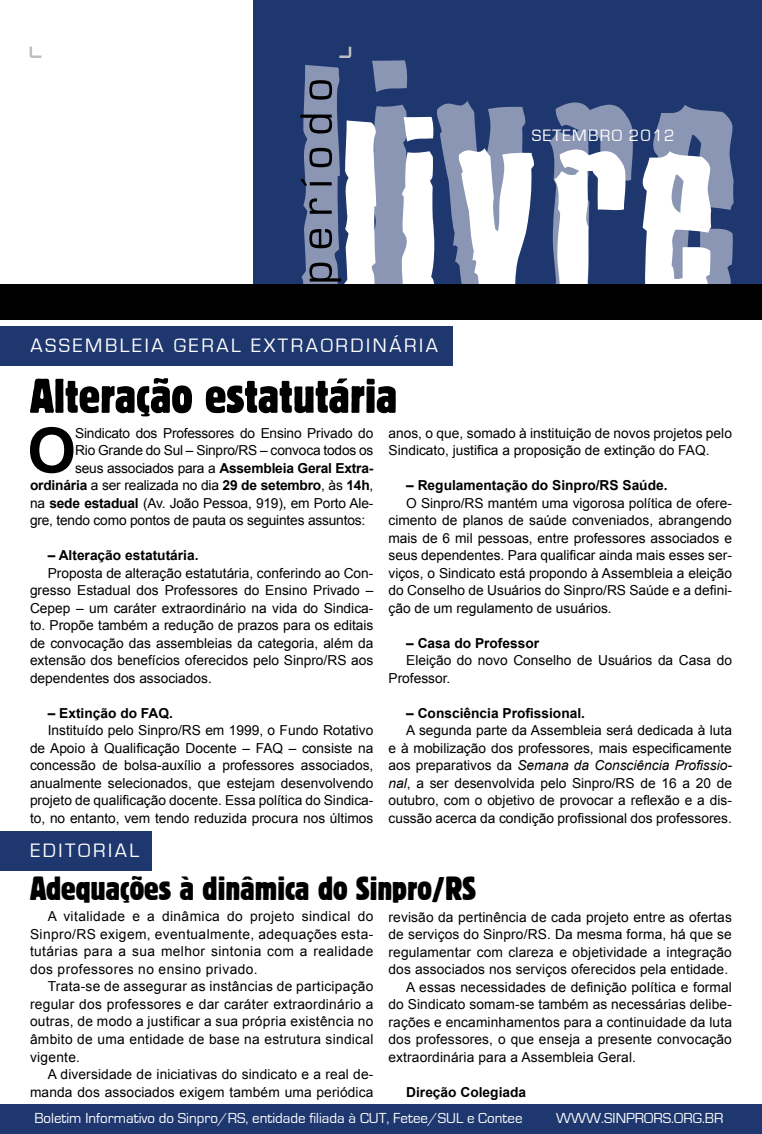
<style>
.page{position:relative;width:762px;height:1134px;background:#fff}
.page>*{position:absolute;margin:0;border:0;box-sizing:border-box;transform-origin:0 0}
.t1{font:700 62.62px "Arial";color:#000}
.t2{font:condensed 51.25px "Block T";color:#000}
.t3{font:condensed 35px "Block T";color:#000}
.t4{font:20px "Eurostile";letter-spacing:.13em;color:#fff}
.t5{font:17px "Eurostile";letter-spacing:.075em;color:#fff}
.t6{font:15px "Eurostile";color:#fff}
.t7{font:13.75px/17.5px "Arial";letter-spacing:.01em;color:#000;text-align:justify}
.t8{font:700 13.75px "Arial";color:#000}
.t9{font:13.75px "Arial";letter-spacing:-.015em;color:#000}
.s1{font-weight:400}
.s2{font-weight:700}
.s3{font-style:italic}
</style>
<div class="page">
<div style="left:0;top:1105px;width:762px;height:29px;background:#1f376f"></div>
<div style="left:253px;top:0;width:509px;height:284px;background:#1f376f"></div>
<div style="left:0;top:284px;width:762px;height:36px;background:#000"></div>
<svg style="left:303px;top:60px;width:430px;height:224px"></svg>
<svg style="left:343px;top:117px;width:368px;height:167px"></svg>
<svg style="left:300px;top:80px;width:41px;height:202px"></svg>
<div style="left:0;top:326px;width:453px;height:39px;background:#1f376f"></div>
<div style="left:0;top:831px;width:151px;height:39px;background:#1f376f"></div>
<svg style="left:30px;top:47px;width:11px;height:11px"></svg>
<svg style="left:339px;top:47px;width:12px;height:11px"></svg>
<h3 class="t4" style="left:30px;top:335px;width:409px">ASSEMBLEIA GERAL EXTRAORDINÁRIA</h3>
<h2 class="t2" style="left:30px;top:369px;width:369px">Alteração estatutária</h2>
<p class="t5" style="left:532px;top:126px;width:144px">SETEMBRO 2012</p>
<h1 class="t1" style="left:27px;top:409px;width:50px">O</h1>
<p class="t9" style="left:75px;top:424px;width:300px">Sindicato dos Professores do Ensino Privado do</p>
<p class="t9" style="left:75px;top:441px;width:300px">Rio Grande do Sul – Sinpro/RS – convoca todos os</p>
<p class="t8" style="left:75px;top:458px;width:300px"><span class="s1">seus associados para a</span> Assembleia Geral Extra-</p>
<p class="t8" style="left:30px;top:476px;width:345px">ordinária <span class="s1">a ser realizada no dia</span> 29 de setembro<span class="s1">, às</span> 14h<span class="s1">,</span></p>
<p class="t9" style="left:30px;top:494px;width:345px">na <span class="s2">sede estadual</span> (Av. João Pessoa, 919), em Porto Ale-</p>
<p class="t9" style="left:30px;top:511px;width:337px">gre, tendo como pontos de pauta os seguintes assuntos:</p>
<p class="t8" style="left:48px;top:546px;width:152px">– Alteração estatutária.</p>
<p class="t7" style="left:30px;top:564px;width:345px;text-indent:18px">Proposta de alteração estatutária, conferindo ao Con&shy;gresso Estadual dos Professores do Ensino Privado – Cepep – um caráter extraordinário na vida do Sindica&shy;to. Propõe também a redução de prazos para os editais de convocação das assembleias da categoria, além da extensão dos benefícios oferecidos pelo Sinpro/RS aos dependentes dos associados.</p>
<p class="t8" style="left:48px;top:704px;width:127px">– Extinção do FAQ.</p>
<p class="t7" style="left:30px;top:722px;width:345px;text-indent:18px">Instituído pelo Sinpro/RS em 1999, o Fundo Rotativo de Apoio à Qualificação Docente – FAQ – consiste na concessão de bolsa-auxílio a professores associados, anualmente selecionados, que estejam desenvolvendo projeto de qualificação docente. Essa política do Sindica&shy;to, no entanto, vem tendo reduzida procura nos últimos</p>
<p class="t7" style="left:388px;top:424px;width:345px">anos, o que, somado à instituição de novos projetos pelo<br>Sindicato, justifica a proposição de extinção do FAQ.</p>
<p class="t8" style="left:406px;top:476px;width:263px">– Regulamentação do Sinpro/RS Saúde.</p>
<p class="t7" style="left:388px;top:494px;width:345px;text-indent:18px">O Sinpro/RS mantém uma vigorosa política de ofere&shy;cimento de planos de saúde conveniados, abrangendo mais de 6 mil pessoas, entre professores associados e seus dependentes. Para qualificar ainda mais esses ser&shy;viços, o Sindicato está propondo à Assembleia a eleição do Conselho de Usuários do Sinpro/RS Saúde e a defini&shy;ção de um regulamento de usuários.</p>
<p class="t8" style="left:406px;top:634px;width:134px">– Casa do Professor</p>
<p class="t7" style="left:388px;top:652px;width:345px;text-indent:18px">Eleição do novo Conselho de Usuários da Casa do<br>Professor.</p>
<p class="t8" style="left:406px;top:704px;width:180px">– Consciência Profissional.</p>
<p class="t7" style="left:388px;top:722px;width:345px;text-indent:18px">A segunda parte da Assembleia será dedicada à luta e à mobilização dos professores, mais especificamente aos preparativos da <span class="s3">Semana da Consciência Profissio&shy;nal</span>, a ser desenvolvida pelo Sinpro/RS de 16 a 20 de outubro, com o objetivo de provocar a reflexão e a dis&shy;cussão acerca da condição profissional dos professores.</p>
<h3 class="t4" style="left:30px;top:840px;width:110px">EDITORIAL</h3>
<h3 class="t3" style="left:30px;top:870px;width:447px">Adequações à dinâmica do Sinpro/RS</h3>
<p class="t7" style="left:30px;top:908px;width:345px;text-indent:18px">A vitalidade e a dinâmica do projeto sindical do Sinpro/RS exigem, eventualmente, adequações esta&shy;tutárias para a sua melhor sintonia com a realidade dos professores no ensino privado.</p>
<p class="t7" style="left:30px;top:978px;width:345px;text-indent:18px">Trata-se de assegurar as instâncias de participação regular dos professores e dar caráter extraordinário a outras, de modo a justificar a sua própria existência no âmbito de uma entidade de base na estrutura sindical vigente.</p>
<p class="t7" style="left:30px;top:1065px;width:345px;text-align:right">A diversidade de iniciativas do sindicato e a real de&shy;manda dos associados exigem também uma periódica</p>
<p class="t7" style="left:388px;top:908px;width:345px">revisão da pertinência de cada projeto entre as ofertas</p>
<p class="t7" style="left:388px;top:925px;width:345px">de serviços do Sinpro/RS. Da mesma forma, há que se</p>
<p class="t7" style="left:388px;top:943px;width:345px">regulamentar com clareza e objetividade a integração</p>
<p class="t7" style="left:388px;top:960px;width:341px">dos associados nos serviços oferecidos pela entidade.</p>
<p class="t7" style="left:406px;top:978px;width:327px">A essas necessidades de definição política e formal</p>
<p class="t7" style="left:388px;top:995px;width:345px">do Sindicato somam-se também as necessárias delibe-</p>
<p class="t7" style="left:388px;top:1013px;width:345px">rações e encaminhamentos para a continuidade da luta</p>
<p class="t7" style="left:388px;top:1030px;width:345px">dos professores, o que enseja a presente convocação</p>
<p class="t7" style="left:388px;top:1048px;width:249px">extraordinária para a Assembleia Geral.</p>
<p class="t8" style="left:406px;top:1082px;width:121px">Direção Colegiada</p>
<p class="t6" style="left:34px;top:1110px;width:490px">Boletim Informativo do Sinpro/RS, entidade filiada à CUT, Fetee/SUL e Contee</p>
<p class="t6" style="left:556px;top:1110px;width:169px">WWW.SINPRORS.ORG.BR</p>
</div>
